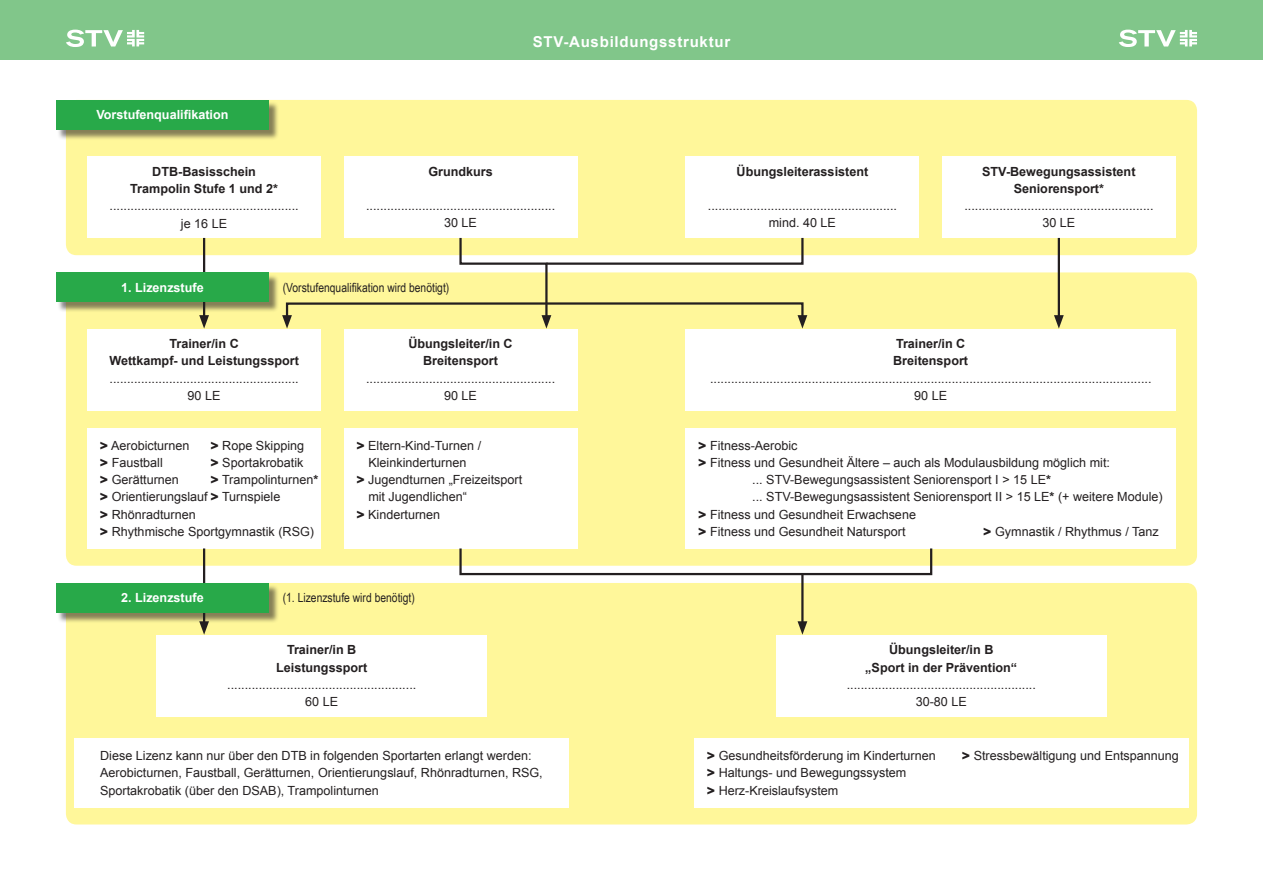
<style>
.page{position:relative;width:1263px;height:893px;background:#fff}
.page>*{position:absolute;margin:0;border:0;box-sizing:border-box;transform-origin:0 0}
.t1{font:700 15px "Arial";letter-spacing:.05em;color:#fff}
.t2{font:12.6px/17.2px "Arial";color:#231f20;text-align:center}
.t3{font:700 12.6px/17.2px "Arial";color:#231f20;text-align:center}
.t4{font:12.6px "Arial Narrow";color:#231f20}
.t5{font:700 12.6px "Arial";color:#fff}
.s1{font-weight:900}
.s2{font-weight:700}
</style>
<div class="page">
<div style="left:0;top:0;width:1263px;height:60px;background:#81c68a"></div>
<svg style="left:66px;top:30px;width:78px;height:17px"></svg>
<svg style="left:1119px;top:30px;width:78px;height:17px"></svg>
<div style="left:66px;top:100px;width:1131px;height:155px;background:#fff79a;border-radius:11px"></div>
<div style="left:66px;top:583px;width:1131px;height:241px;background:#fff79a;border-radius:11px"></div>
<div style="left:66px;top:272px;width:1131px;height:294px;background:#fff79a;border-radius:11px"></div>
<div style="left:57px;top:101px;width:228px;height:45px;background:#231f20;opacity:.55"></div>
<div style="left:56px;top:100px;width:213px;height:30px;background:#28a949"></div>
<div style="left:87px;top:156px;width:234px;height:82px;background:#fff"></div>
<div style="left:87px;top:329px;width:234px;height:81px;background:#fff"></div>
<div style="left:157px;top:635px;width:330px;height:82px;background:#fff"></div>
<div style="left:75px;top:738px;width:494px;height:69px;background:#fff"></div>
<div style="left:87px;top:428px;width:234px;height:120px;background:#fff"></div>
<div style="left:685px;top:156px;width:234px;height:82px;background:#fff"></div>
<div style="left:344px;top:156px;width:233px;height:82px;background:#fff"></div>
<div style="left:344px;top:329px;width:233px;height:81px;background:#fff"></div>
<div style="left:344px;top:428px;width:233px;height:120px;background:#fff"></div>
<div style="left:942px;top:156px;width:234px;height:82px;background:#fff"></div>
<div style="left:685px;top:329px;width:491px;height:81px;background:#fff"></div>
<div style="left:685px;top:428px;width:491px;height:120px;background:#fff"></div>
<div style="left:776px;top:635px;width:330px;height:82px;background:#fff"></div>
<div style="left:694px;top:738px;width:494px;height:69px;background:#fff"></div>
<hr style="left:203px;top:238px;width:2px;height:81px;background:#231f20">
<svg style="left:200px;top:319px;width:8px;height:10px"></svg>
<hr style="left:203px;top:548px;width:2px;height:77px;background:#231f20">
<svg style="left:202px;top:629px;width:5px;height:6px"></svg>
<hr style="left:1058px;top:238px;width:2px;height:81px;background:#231f20">
<svg style="left:1054px;top:315px;width:10px;height:14px"></svg>
<div style="left:57px;top:274px;width:228px;height:45px;background:#231f20;opacity:.55"></div>
<div style="left:56px;top:272px;width:213px;height:30px;background:#28a949"></div>
<div style="left:57px;top:584px;width:228px;height:45px;background:#231f20;opacity:.55"></div>
<div style="left:56px;top:583px;width:213px;height:30px;background:#28a949"></div>
<div style="left:286px;top:302px;width:517px;height:18px;border:2px solid #231f20"></div>
<svg style="left:282px;top:315px;width:10px;height:14px"></svg>
<svg style="left:458px;top:236px;width:349px;height:93px"></svg>
<div style="left:459px;top:547px;width:473px;height:28px;border:2px solid #231f20"></div>
<hr style="left:801px;top:574px;width:2px;height:51px;background:#231f20">
<svg style="left:797px;top:621px;width:10px;height:14px"></svg>
<p class="t5" style="left:96px;top:107px;width:134px">Vorstufenqualifikation</p>
<p class="t3" style="left:130px;top:163px;width:149px">DTB-Basisschein<br>Trampolin Stufe 1 und 2*</p>
<p class="t2" style="left:110px;top:197px;width:191px">...................................................... je 16 LE</p>
<p class="t1" style="left:533px;top:32px;width:199px">STV-Ausbildungsstruktur</p>
<p class="t3" style="left:428px;top:163px;width:66px">Grundkurs</p>
<p class="t2" style="left:366px;top:197px;width:191px">......................................................<br>30 LE</p>
<p class="t3" style="left:737px;top:163px;width:133px">Übungsleiterassistent</p>
<p class="t2" style="left:708px;top:197px;width:191px">...................................................... mind. 40 LE</p>
<p class="t5" style="left:121px;top:279px;width:84px">1. Lizenzstufe</p>
<p class="t4" style="left:283px;top:278px;width:168px">(Vorstufenqualifikation wird benötigt)</p>
<p class="t3" style="left:982px;top:163px;width:155px">STV-Bewegungsassistent<br>Seniorensport*</p>
<p class="t2" style="left:964px;top:197px;width:191px">......................................................<br>30 LE</p>
<p class="t3" style="left:109px;top:336px;width:191px">Trainer/in C<br>Wettkampf- und Leistungssport</p>
<p class="t2" style="left:110px;top:370px;width:191px">......................................................<br>90 LE</p>
<p class="t2" style="left:100px;top:437px;width:91px"><span class="s1">&gt;</span> Aerobicturnen</p>
<p class="t2" style="left:210px;top:437px;width:95px"><span class="s1">&gt;</span> Rope Skipping</p>
<p class="t2" style="left:100px;top:454px;width:64px"><span class="s1">&gt;</span> Faustball</p>
<p class="t2" style="left:210px;top:454px;width:95px"><span class="s1">&gt;</span> Sportakrobatik</p>
<p class="t2" style="left:100px;top:471px;width:81px"><span class="s1">&gt;</span> Gerätturnen</p>
<p class="t2" style="left:100px;top:471px;width:220px;text-align:left;text-indent:111px"><span class="s1">&gt;</span> Trampolinturnen<span class="s2">* </span><span class="s1">&gt;</span> Orientierungslauf <span class="s1">&gt;</span> Turnspiele<br><span class="s1">&gt;</span> Rhönradturnen<br><span class="s1">&gt;</span> Rhythmische Sportgymnastik (RSG)</p>
<p class="t3" style="left:408px;top:336px;width:106px">Übungsleiter/in C<br>Breitensport</p>
<p class="t2" style="left:366px;top:370px;width:191px">......................................................<br>90 LE</p>
<p class="t2" style="left:356px;top:437px;width:126px"><span class="s1">&gt;</span> Eltern-Kind-Turnen /</p>
<p class="t2" style="left:368px;top:454px;width:100px">Kleinkinderturnen</p>
<p class="t2" style="left:356px;top:471px;width:167px"><span class="s1">&gt;</span> Jugendturnen „Freizeitsport</p>
<p class="t2" style="left:368px;top:488px;width:100px">mit Jugendlichen“</p>
<p class="t2" style="left:356px;top:506px;width:85px"><span class="s1">&gt;</span> Kinderturnen</p>
<p class="t5" style="left:121px;top:590px;width:84px">2. Lizenzstufe</p>
<p class="t4" style="left:283px;top:589px;width:134px">(1. Lizenzstufe wird benötigt)</p>
<p class="t3" style="left:276px;top:642px;width:93px">Trainer/in B<br>Leistungssport</p>
<p class="t2" style="left:227px;top:676px;width:191px">......................................................<br>60 LE</p>
<p class="t3" style="left:893px;top:336px;width:76px;text-align:left">Trainer/in C<br>Breitensport</p>
<p class="t2" style="left:710px;top:370px;width:443px">..............................................................................................................................<br>90 LE</p>
<p class="t2" style="left:698px;top:437px;width:101px"><span class="s1">&gt;</span> Fitness-Aerobic</p>
<p class="t2" style="left:698px;top:454px;width:413px"><span class="s1">&gt;</span> Fitness und Gesundheit Ältere – auch als Modulausbildung möglich mit:</p>
<p class="t2" style="left:752px;top:471px;width:300px">... STV-Bewegungsassistent Seniorensport I &gt; 15 LE<span class="s2">*</span></p>
<p class="t2" style="left:752px;top:488px;width:412px">... STV-Bewegungsassistent Seniorensport II &gt; 15 LE<span class="s2">*</span> (+ weitere Module)</p>
<p class="t2" style="left:698px;top:506px;width:219px"><span class="s1">&gt;</span> Fitness und Gesundheit Erwachsene</p>
<p class="t2" style="left:698px;top:523px;width:209px"><span class="s1">&gt;</span> Fitness und Gesundheit Natursport</p>
<p class="t2" style="left:983px;top:523px;width:177px"><span class="s1">&gt;</span> Gymnastik / Rhythmus / Tanz</p>
<p class="t3" style="left:865px;top:642px;width:153px">Übungsleiter/in B<br>„Sport in der Prävention“</p>
<p class="t2" style="left:847px;top:676px;width:191px">......................................................<br>30-80 LE</p>
<p class="t2" style="left:100px;top:747px;width:444px;text-align:left">Diese Lizenz kann nur über den DTB in folgenden Sportarten erlangt werden:<br>Aerobicturnen, Faustball, Gerätturnen, Orientierungslauf, Rhönradturnen, RSG,<br>Sportakrobatik (über den DSAB), Trampolinturnen</p>
<p class="t2" style="left:707px;top:747px;width:230px"><span class="s1">&gt;</span> Gesundheitsförderung im Kinderturnen</p>
<p class="t2" style="left:962px;top:747px;width:219px"><span class="s1">&gt;</span> Stressbewältigung und Entspannung</p>
<p class="t2" style="left:707px;top:764px;width:201px;text-align:left"><span class="s1">&gt;</span> Haltungs- und Bewegungssystem <span class="s1">&gt;</span> Herz-Kreislaufsystem</p>
</div>
